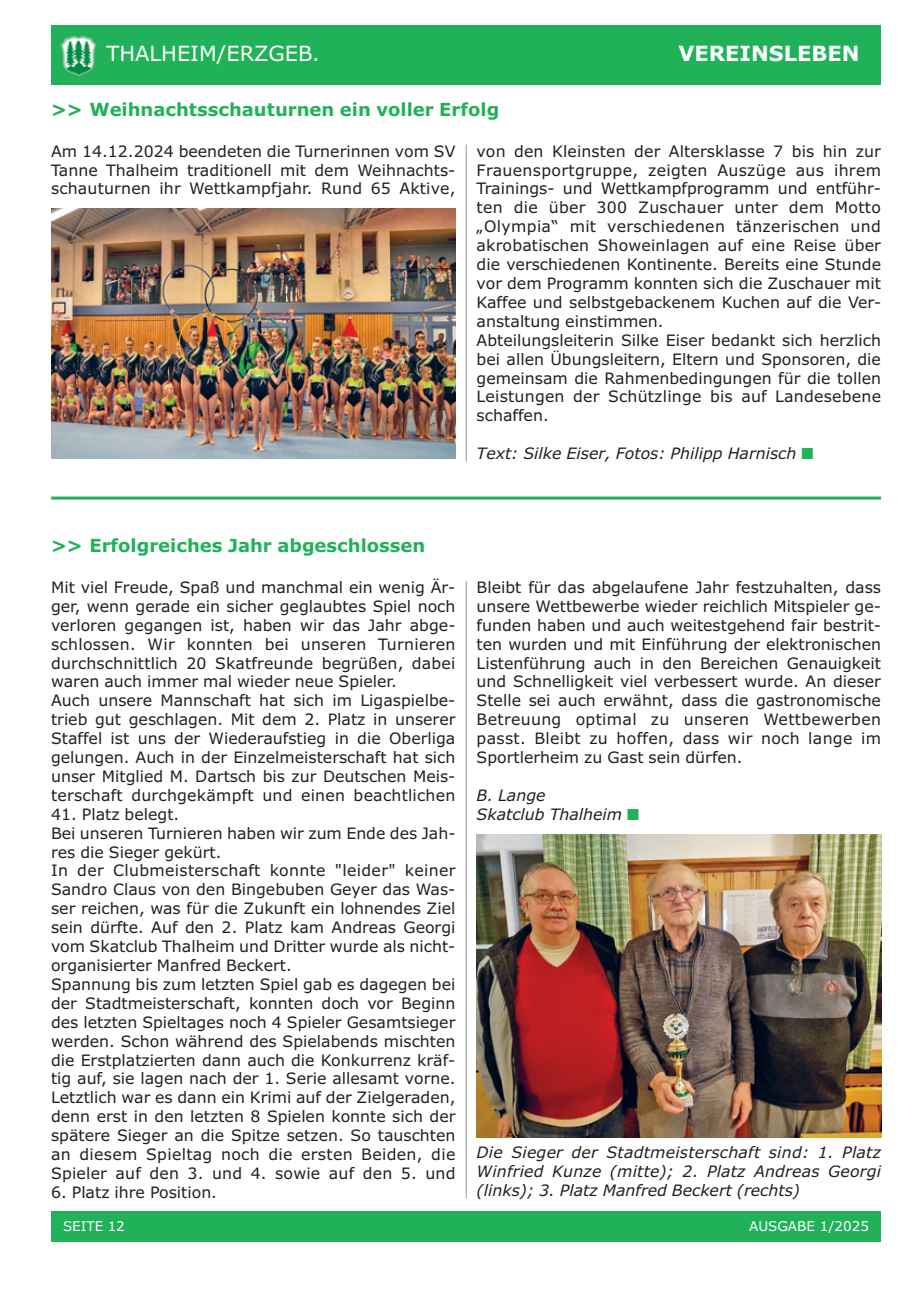
<style>
.page{position:relative;width:915px;height:1293px;background:#fff}
.page>*{position:absolute;margin:0;border:0;box-sizing:border-box;transform-origin:0 0}
.t1{font:21px "Verdana";color:#fff}
.t2{font:700 21px "Verdana";color:#fff}
.t3{font:700 18px "Verdana";color:#21b259}
.t4{font:15.75px/18.9px "Verdana";color:#231f20}
.t5{font:italic 15.75px/18.9px "Verdana";color:#231f20}
.t6{font:13.5px "Verdana";color:#fff}
.s1{color:#21b259}
</style>
<div class="page">
<div style="left:51px;top:26px;width:829px;height:59px;background:#21b259"></div>
<div style="left:51px;top:1211px;width:829px;height:31px;background:#21b259"></div>
<img style="left:60px;top:35px;width:37px;height:42px">
<img style="left:51px;top:208px;width:404px;height:250px">
<img style="left:476px;top:834px;width:404px;height:303px">
<hr style="left:51px;top:496px;width:829px;height:3px;background:#21b259">
<hr style="left:465px;top:145px;width:1px;height:316px;background:#939598">
<hr style="left:465px;top:581px;width:1px;height:617px;background:#939598">
<h1 class="t1" style="left:106px;top:45px;width:215px">THALHEIM/ERZGEB.</h1>
<h1 class="t2" style="left:678px;top:45px;width:183px">VEREINSLEBEN</h1>
<p class="t3" style="left:51px;top:102px;width:449px">&gt;&gt; Weihnachtsschauturnen ein voller Erfolg</p>
<p class="t4" style="left:51px;top:143px;width:406px;text-align:justify">Am 14.12.2024 beendeten die Turnerinnen vom SV Tanne Thalheim traditionell mit dem Weihnachts&shy;schauturnen ihr Wettkampfjahr. Rund 65 Aktive,</p>
<p class="t4" style="left:476px;top:143px;width:406px">von den Kleinsten der Altersklasse 7 bis hin zur Frauensportgruppe, zeigten Auszüge aus ihrem Trainings- und Wettkampfprogramm und entführ&shy;ten die über 300 Zuschauer unter dem Motto „Olympia“ mit verschiedenen tänzerischen und akrobatischen Showeinlagen auf eine Reise über die verschiedenen Kontinente. Bereits eine Stunde vor dem Programm konnten sich die Zuschauer mit Kaffee und selbstgebackenem Kuchen auf die Ver&shy;anstaltung einstimmen.<br>Abteilungsleiterin Silke Eiser bedankt sich herzlich bei allen Übungsleitern, Eltern und Sponsoren, die gemeinsam die Rahmenbedingungen für die tollen Leistungen der Schützlinge bis auf Landesebene schaffen.</p>
<p class="t5" style="left:476px;top:445px;width:338px">Text: Silke Eiser, Fotos: Philipp Harnisch <span class="s1">■</span></p>
<p class="t3" style="left:51px;top:538px;width:375px">&gt;&gt; Erfolgreiches Jahr abgeschlossen</p>
<p class="t4" style="left:51px;top:579px;width:406px">Mit viel Freude, Spaß und manchmal ein wenig Är&shy;ger, wenn gerade ein sicher geglaubtes Spiel noch verloren gegangen ist, haben wir das Jahr abge&shy;schlossen. Wir konnten bei unseren Turnieren durchschnittlich 20 Skatfreunde begrüßen, dabei waren auch immer mal wieder neue Spieler.<br>Auch unsere Mannschaft hat sich im Ligaspielbe&shy;trieb gut geschlagen. Mit dem 2. Platz in unserer Staffel ist uns der Wiederaufstieg in die Oberliga gelungen. Auch in der Einzelmeisterschaft hat sich unser Mitglied M. Dartsch bis zur Deutschen Meis&shy;terschaft durchgekämpft und einen beachtlichen</p>
<p class="t4" style="left:51px;top:806px;width:406px">41. Platz belegt.<br>Bei unseren Turnieren haben wir zum Ende des Jah&shy;res die Sieger gekürt.<br>In der Clubmeisterschaft konnte "leider" keiner Sandro Claus von den Bingebuben Geyer das Was&shy;ser reichen, was für die Zukunft ein lohnendes Ziel sein dürfte. Auf den 2. Platz kam Andreas Georgi vom Skatclub Thalheim und Dritter wurde als nicht&shy;organisierter Manfred Beckert.<br>Spannung bis zum letzten Spiel gab es dagegen bei der Stadtmeisterschaft, konnten doch vor Beginn des letzten Spieltages noch 4 Spieler Gesamtsieger werden. Schon während des Spielabends mischten die Erstplatzierten dann auch die Konkurrenz kräf&shy;tig auf, sie lagen nach der 1. Serie allesamt vorne.<br>Letztlich war es dann ein Krimi auf der Zielgeraden, denn erst in den letzten 8 Spielen konnte sich der spätere Sieger an die Spitze setzen. So tauschten an diesem Spieltag noch die ersten Beiden, die Spieler auf den 3. und 4. sowie auf den 5. und</p>
<p class="t4" style="left:51px;top:1184px;width:167px">6. Platz ihre Position.</p>
<p class="t4" style="left:476px;top:579px;width:406px;text-align:justify">Bleibt für das abgelaufene Jahr festzuhalten, dass unsere Wettbewerbe wieder reichlich Mitspieler ge&shy;funden haben und auch weitestgehend fair bestrit&shy;ten wurden und mit Einführung der elektronischen Listenführung auch in den Bereichen Genauigkeit und Schnelligkeit viel verbessert wurde. An dieser Stelle sei auch erwähnt, dass die gastronomische Betreuung optimal zu unseren Wettbewerben passt. Bleibt zu hoffen, dass wir noch lange im Sportlerheim zu Gast sein dürfen.</p>
<p class="t5" style="left:476px;top:787px;width:164px">B. Lange<br>Skatclub Thalheim <span class="s1">■</span></p>
<p class="t5" style="left:476px;top:1144px;width:406px;text-align:justify">Die Sieger der Stadtmeisterschaft sind: 1. Platz Winfried Kunze (mitte); 2. Platz Andreas Georgi (links); 3. Platz Manfred Beckert (rechts)</p>
<p class="t6" style="left:63px;top:1220px;width:63px">SEITE 12</p>
<p class="t6" style="left:748px;top:1220px;width:121px">AUSGABE 1/2025</p>
</div>
